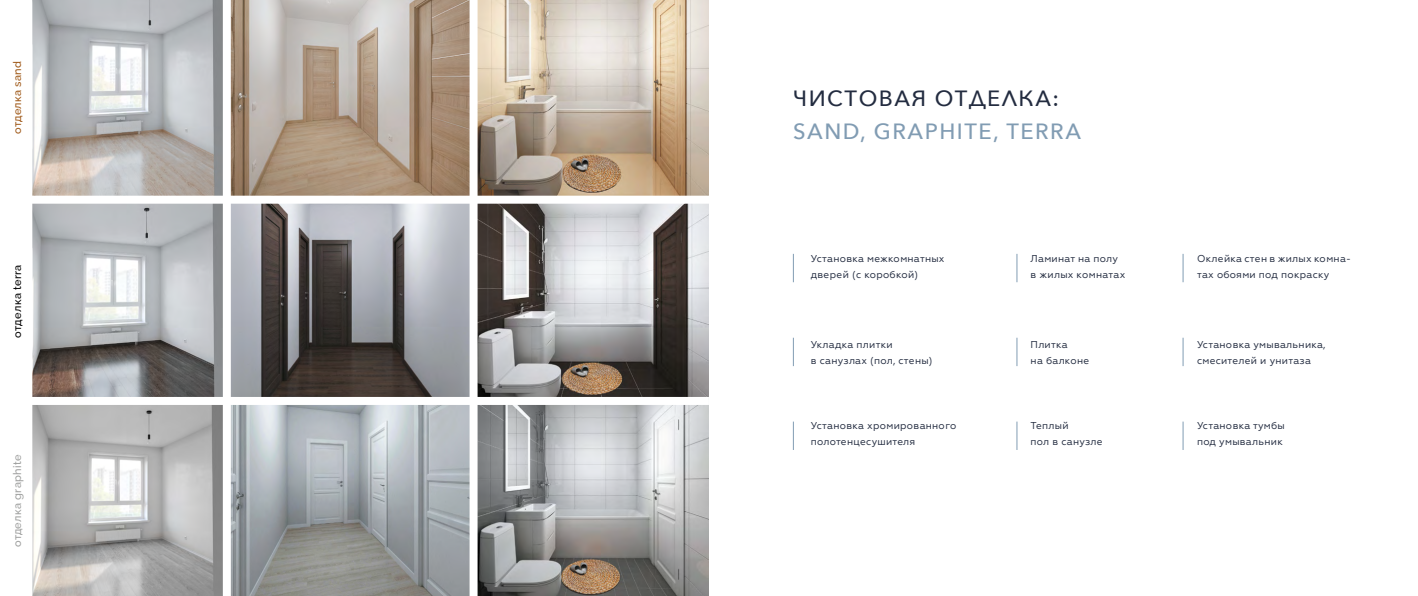
<style>
.page{position:relative;width:1418px;height:596px;background:#fff}
.page>*{position:absolute;margin:0;border:0;box-sizing:border-box;transform-origin:0 0}
.t1{font:500 22px "Avenir Next";letter-spacing:.07em;color:#819cb3}
.t2{font:500 22px "Avenir Next";letter-spacing:.07em;color:#232c40}
.t3{font:500 11px "Raleway";letter-spacing:.025em;color:#9e9f9e}
.t4{font:500 11px "Raleway";letter-spacing:.025em;color:#000}
.t5{font:500 11px "Raleway";letter-spacing:.025em;color:#9e5716}
.t6{font:10px/16px "Geometria";letter-spacing:.025em;color:#232c40}
</style>
<div class="page">
<img style="left:32px;top:0;width:191px;height:396px">
<img style="left:32px;top:405px;width:191px;height:190px">
<img style="left:231px;top:0;width:478px;height:195px">
<img style="left:231px;top:203px;width:478px;height:392px">
<div style="left:0;top:195px;width:709px;height:8px;background:#fff"></div>
<div style="left:0;top:396px;width:709px;height:8px;background:#fff"></div>
<div style="left:469px;top:0;width:8px;height:595px;background:#fff"></div>
<svg style="left:793px;top:254px;width:1px;height:28px"></svg>
<svg style="left:1016px;top:254px;width:1px;height:28px"></svg>
<svg style="left:1182px;top:254px;width:1px;height:28px"></svg>
<svg style="left:793px;top:337px;width:1px;height:29px"></svg>
<svg style="left:1016px;top:337px;width:1px;height:29px"></svg>
<svg style="left:1182px;top:337px;width:1px;height:29px"></svg>
<svg style="left:793px;top:421px;width:1px;height:28px"></svg>
<svg style="left:1016px;top:421px;width:1px;height:28px"></svg>
<svg style="left:1182px;top:421px;width:1px;height:28px"></svg>
<p class="t5" style="left:8px;top:134px;width:75px;rotate:-90deg">отделка sand</p>
<p class="t4" style="left:8px;top:337px;width:75px;rotate:-90deg">отделка terra</p>
<p class="t3" style="left:8px;top:547px;width:94px;rotate:-90deg">отделка graphite</p>
<h1 class="t2" style="left:793px;top:80px;width:267px">ЧИСТОВАЯ ОТДЕЛКА:</h1>
<h1 class="t1" style="left:793px;top:113px;width:289px">SAND, GRAPHITE, TERRA</h1>
<p class="t6" style="left:810px;top:250px;width:135px">Установка межкомнатных дверей (с коробкой)</p>
<p class="t6" style="left:1030px;top:250px;width:96px">Ламинат на полу в жилых комнатах</p>
<p class="t6" style="left:1196px;top:250px;width:155px">Оклейка стен в жилых комна&shy;тах обоями под покраску</p>
<p class="t6" style="left:810px;top:336px;width:123px">Укладка плитки<br>в санузлах (пол, стены)</p>
<p class="t6" style="left:1030px;top:336px;width:60px">Плитка<br>на балконе</p>
<p class="t6" style="left:1196px;top:336px;width:130px">Установка умывальника, смесителей и унитаза</p>
<p class="t6" style="left:810px;top:417px;width:147px">Установка хромированного полотенцесушителя</p>
<p class="t6" style="left:1030px;top:417px;width:73px">Теплый<br>пол в санузле</p>
<p class="t6" style="left:1196px;top:417px;width:89px">Установка тумбы под умывальник</p>
</div>
